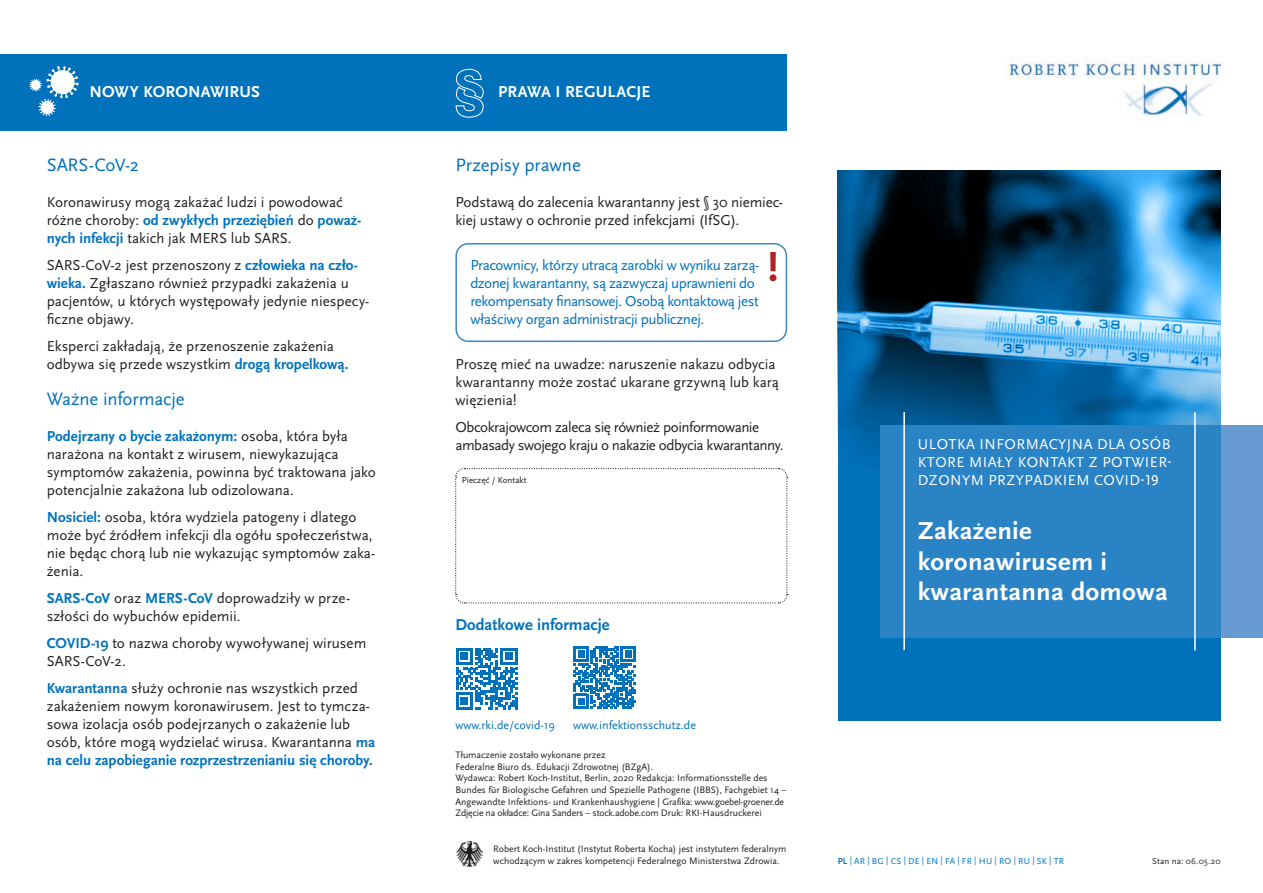
<style>
.page{position:relative;width:1263px;height:893px;background:#fff}
.page>*{position:absolute;margin:0;border:0;box-sizing:border-box;transform-origin:0 0}
.t1{font:700 25.5px/30.6px "Scala Sans Pro";letter-spacing:.01em;color:#fff;scale:1.05 1}
.t2{font:18.75px "Scala Sans Pro";letter-spacing:-.01em;color:#0072bc}
.t3{font:700 16.5px "Scala Sans Pro";letter-spacing:.01em;color:#fff}
.t4{font:700 16.5px "Scala Sans Pro";color:#0072bc}
.t5{font:15px/18px "Scala Sans Pro";color:#231f20}
.t6{font:15px/18px "Scala Sans Pro";letter-spacing:-.03em;color:#0072bc}
.t7{font:15px/18px "Scala Sans Pro";letter-spacing:-.03em;color:#231f20}
.t8{font:15px/18px "Scala Sans Pro";letter-spacing:.03em;color:#fff;text-align:justify}
.t9{font:12px "Scala Sans Pro";color:#0072bc}
.t10{font:9.75px/11.7px "Scala Sans Pro";color:#231f20}
.t11{font:9px "Scala Sans Pro";letter-spacing:.025em;color:#0072bc}
.t12{font:9px "Scala Sans Pro";color:#231f20}
.s1{font-weight:700;color:#0072bc}
.s2{font-weight:700}
</style>
<div class="page">
<svg style="left:838px;top:170px;width:382px;height:550px;background:#19699e"></svg>
<div style="left:1220px;top:425px;width:43px;height:213px;background:#679ad1"></div>
<div style="left:880px;top:425px;width:340px;height:213px;background:#2a83c5"></div>
<hr style="left:1194px;top:412px;width:2px;height:238px;background:#fff">
<hr style="left:903px;top:412px;width:2px;height:238px;background:#fff">
<div style="left:0;top:54px;width:787px;height:77px;background:#0072bc"></div>
<svg style="left:455px;top:68px;width:29px;height:50px"></svg>
<img style="left:1005px;top:56px;width:219px;height:60px">
<svg style="left:770px;top:252px;width:6px;height:29px"></svg>
<div style="left:455px;top:243px;width:332px;height:99px;border:2px solid #3d88c8;border-radius:12px"></div>
<svg style="left:455px;top:468px;width:333px;height:136px"></svg>
<img style="left:456px;top:842px;width:27px;height:24px">
<svg style="left:29px;top:66px;width:50px;height:50px"></svg>
<svg style="left:456px;top:648px;width:62px;height:62px"></svg>
<svg style="left:574px;top:646px;width:62px;height:62px"></svg>
<p class="t3" style="left:89px;top:82px;width:172px">NOWY KORONAWIRUS</p>
<p class="t2" style="left:47px;top:154px;width:94px">SARS-CoV-2</p>
<p class="t5" style="left:47px;top:193px;width:316px">Koronawirusy mogą zakażać ludzi i powodować różne choroby: <span class="s1">od zwykłych przeziębień</span> do <span class="s1">poważ&shy;nych infekcji</span> takich jak MERS lub SARS.</p>
<p class="t5" style="left:47px;top:256px;width:324px">SARS-CoV-2 jest przenoszony z <span class="s1">człowieka na czło&shy;wieka.</span> Zgłaszano również przypadki zakażenia u pacjentów, u których występowały jedynie niespecy&shy;ficzne objawy.</p>
<p class="t5" style="left:47px;top:337px;width:303px">Eksperci zakładają, że przenoszenie zakażenia odbywa się przede wszystkim <span class="s1">drogą kropelkową.</span></p>
<p class="t2" style="left:47px;top:388px;width:139px">Ważne informacje</p>
<p class="t5" style="left:47px;top:427px;width:331px"><span class="s1">Podejrzany o bycie zakażonym:</span> osoba, która była narażona na kontakt z wirusem, niewykazująca symptomów zakażenia, powinna być traktowana jako potencjalnie zakażona lub odizolowana.</p>
<p class="t5" style="left:47px;top:508px;width:330px"><span class="s1">Nosiciel:</span> osoba, która wydziela patogeny i dlatego może być źródłem infekcji dla ogółu społeczeństwa, nie będąc chorą lub nie wykazując symptomów zaka&shy;żenia.</p>
<p class="t5" style="left:47px;top:589px;width:305px"><span class="s1">SARS-CoV</span> oraz <span class="s1">MERS-CoV</span> doprowadziły w prze&shy;szłości do wybuchów epidemii.</p>
<p class="t5" style="left:47px;top:634px;width:321px"><span class="s1">COVID-19</span> to nazwa choroby wywoływanej wirusem<br>SARS-CoV-2.</p>
<p class="t5" style="left:47px;top:679px;width:330px"><span class="s1">Kwarantanna</span> służy ochronie nas wszystkich przed zakażeniem nowym koronawirusem. Jest to tymcza&shy;sowa izolacja osób podejrzanych o zakażenie lub osób, które mogą wydzielać wirusa. Kwarantanna <span class="s1">ma na celu zapobieganie rozprzestrzenianiu się choroby.</span></p>
<p class="t3" style="left:498px;top:82px;width:154px">PRAWA I REGULACJE</p>
<p class="t2" style="left:455px;top:154px;width:127px">Przepisy prawne</p>
<p class="t5" style="left:455px;top:193px;width:329px">Podstawą do zalecenia kwarantanny jest § 30 niemiec&shy;kiej ustawy o ochronie przed infekcjami (IfSG).</p>
<p class="t6" style="left:470px;top:256px;width:291px">Pracownicy, którzy utracą zarobki w wyniku zarzą&shy;dzonej kwarantanny, są zazwyczaj uprawnieni do rekompensaty finansowej. Osobą kontaktową jest właściwy organ administracji publicznej.</p>
<p class="t5" style="left:455px;top:355px;width:325px">Proszę mieć na uwadze: naruszenie nakazu odbycia kwarantanny może zostać ukarane grzywną lub karą więzienia!</p>
<p class="t7" style="left:455px;top:418px;width:330px">Obcokrajowcom zaleca się również poinformowanie ambasady swojego kraju o nakazie odbycia kwarantanny.</p>
<p class="t12" style="left:462px;top:475px;width:66px">Pieczęć / Kontakt</p>
<p class="t4" style="left:455px;top:615px;width:156px">Dodatkowe informacje</p>
<p class="t9" style="left:455px;top:718px;width:101px">www.rki.de/covid-19</p>
<p class="t9" style="left:573px;top:718px;width:124px">www.infektionsschutz.de</p>
<p class="t10" style="left:455px;top:749px;width:332px">Tłumaczenie zostało wykonane przez<br>Federalne Biuro ds. Edukacji Zdrowotnej (BZgA).<br>Wydawca: Robert Koch-Institut, Berlin, 2020 Redakcja: Informationsstelle des Bundes für Biologische Gefahren und Spezielle Pathogene (IBBS), Fachgebiet 14 – Angewandte Infektions- und Krankenhaushygiene | Grafika: www.goebel-groener.de Zdjęcie na okładce: Gina Sanders – stock.adobe.com Druk: RKI-Hausdruckerei</p>
<p class="t10" style="left:493px;top:843px;width:294px">Robert Koch-Institut (Instytut Roberta Kocha) jest instytutem federalnym wchodzącym w zakres kompetencji Federalnego Ministerstwa Zdrowia.</p>
<p class="t8" style="left:918px;top:435px;width:255px">ULOTKA INFORMACYJNA DLA OSÓB KTORE MIAŁY KONTAKT Z POTWIER-DZONYM PRZYPADKIEM COVID-19</p>
<h1 class="t1" style="left:918px;top:515px;width:240px">Zakażenie koronawirusem i kwarantanna domowa</h1>
<p class="t11" style="left:838px;top:856px;width:228px"><span class="s2">PL</span> | AR | BG | CS | DE | EN | FA | FR | HU | RO | RU | SK | TR</p>
<p class="t12" style="left:1152px;top:856px;width:70px">Stan na: 06.05.20</p>
</div>
